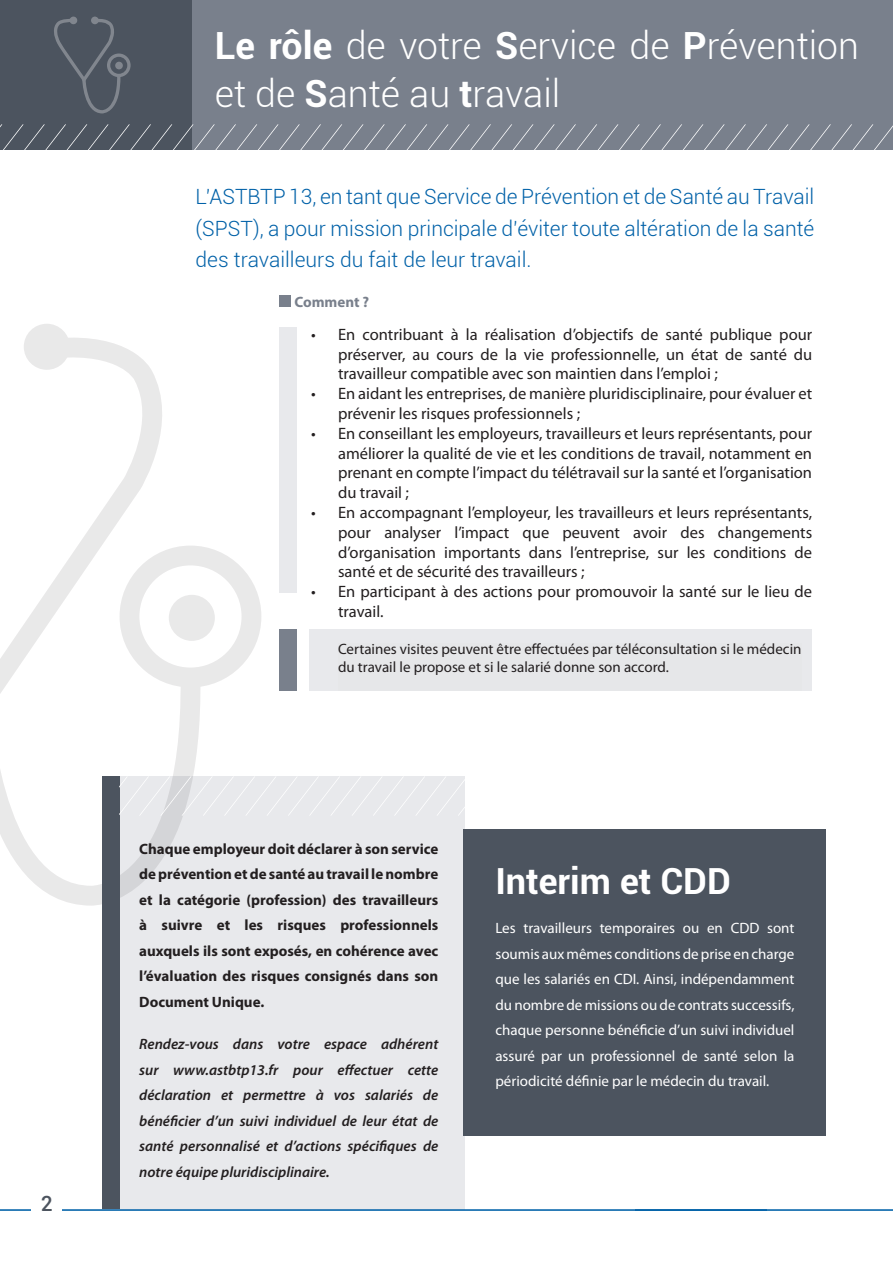
<style>
.page{position:relative;width:893px;height:1263px;background:#fff}
.page>*{position:absolute;margin:0;border:0;box-sizing:border-box;transform-origin:0 0}
.t1{font:300 37.5px/48px "Roboto";color:#fff}
.t2{font:700 36px "Roboto";color:#fff}
.t3{font:300 21px/31.5px "Roboto";color:#0161a8;text-align:justify}
.t4{font:500 21px "Roboto";color:#4c545f}
.t5{font:16.5px/19.8px "Myriad Pro";color:#231f20;text-align:justify}
.t6{font:15px/25.5px "Myriad Pro";color:#fff;text-align:justify}
.t7{font:700 15px/25.5px "Myriad Pro";color:#231f20;text-align:justify}
.t8{font:italic 600 15px/25.5px "Myriad Pro";color:#231f20;text-align:justify}
.t9{font:15px/18px "Myriad Pro";color:#231f20}
.t10{font:700 15px "Myriad Pro";color:#79808c}
.s1{font-weight:700}
</style>
<div class="page">
<div style="left:102px;top:776px;width:363px;height:433px;background:#e8e9ec"></div>
<div style="left:24px;top:324px;width:46px;height:46px;background:#e9e9e9;border-radius:50%"></div>
<svg style="left:180px;top:546px;width:81px;height:140px"></svg>
<svg style="left:0;top:334px;width:180px;height:343px"></svg>
<svg style="left:0;top:677px;width:202px;height:229px"></svg>
<div style="left:463px;top:829px;width:363px;height:307px;background:#4c545f"></div>
<div style="left:102px;top:776px;width:17px;height:433px;background:#4c545f"></div>
<div style="left:280px;top:327px;width:17px;height:266px;background:#e8e9ec"></div>
<svg style="left:767px;top:1209px;width:126px;height:2px"></svg>
<svg style="left:0;top:1178px;width:767px;height:33px"></svg>
<div style="left:31px;top:1195px;width:31px;height:68px;background:#fff"></div>
<div style="left:0;top:0;width:893px;height:150px;background:#79808c"></div>
<div style="left:0;top:0;width:191px;height:150px;background:#4c545f"></div>
<hr style="left:892px;top:0;width:1px;height:150px;background:#4c545f">
<svg style="left:0;top:124px;width:893px;height:26px"></svg>
<svg style="left:119px;top:776px;width:346px;height:40px"></svg>
<div style="left:70px;top:17px;width:7px;height:7px;background:#81868e;border-radius:50%"></div>
<div style="left:91px;top:17px;width:8px;height:7px;background:#80868e;border-radius:50%"></div>
<svg style="left:54px;top:18px;width:77px;height:95px"></svg>
<div style="left:280px;top:295px;width:11px;height:12px;background:#79808c"></div>
<div style="left:310px;top:629px;width:502px;height:62px;background:#e8e9ec"></div>
<div style="left:280px;top:629px;width:17px;height:62px;background:#79808c"></div>
<p class="t4" style="left:41px;top:1191px;width:13px">2</p>
<h1 class="t1" style="left:215px;top:24px;width:646px"><span class="s1">Le rôle</span> de votre <span class="s1">S</span>ervice de <span class="s1">P</span>révention et de <span class="s1">S</span>anté au <span class="s1">t</span>ravail</h1>
<p class="t3" style="left:196px;top:183px;width:620px">L’ASTBTP 13, en tant que Service de Prévention et de Santé au Travail (SPST), a pour mission principale d’éviter toute altération de la santé des travailleurs du fait de leur travail.</p>
<p class="t10" style="left:294px;top:296px;width:76px">Comment ?</p>
<p class="t5" style="left:338px;top:326px;width:476px;text-indent:-27px">• En contribuant à la réalisation d’objectifs de santé publique pour préserver, au cours de la vie professionnelle, un état de santé du travailleur compatible avec son maintien dans l’emploi ;</p>
<p class="t5" style="left:338px;top:385px;width:476px;text-indent:-27px">• En aidant les entreprises, de manière pluridisciplinaire, pour évaluer et prévenir les risques professionnels ;</p>
<p class="t5" style="left:338px;top:425px;width:476px;text-indent:-27px">• En conseillant les employeurs, travailleurs et leurs représentants, pour améliorer la qualité de vie et les conditions de travail, notamment en prenant en compte l’impact du télétravail sur la santé et l’organisation du travail ;</p>
<p class="t5" style="left:338px;top:504px;width:476px;text-indent:-27px">• En accompagnant l’employeur, les travailleurs et leurs représentants, pour analyser l’impact que peuvent avoir des changements d’organisation importants dans l’entreprise, sur les conditions de santé et de sécurité des travailleurs ;</p>
<p class="t5" style="left:338px;top:583px;width:476px;text-indent:-27px">• En participant à des actions pour promouvoir la santé sur le lieu de travail.</p>
<p class="t9" style="left:338px;top:641px;width:465px">Certaines visites peuvent être effectuées par téléconsultation si le médecin du travail le propose et si le salarié donne son accord.</p>
<p class="t7" style="left:139px;top:837px;width:301px">Chaque employeur doit déclarer à son service de prévention et de santé au travail le nombre et la catégorie (profession) des travailleurs à suivre et les risques professionnels auxquels ils sont exposés, en cohérence avec l’évaluation des risques consignés dans son Document Unique.</p>
<p class="t8" style="left:139px;top:1033px;width:301px">Rendez-vous dans votre espace adhérent sur www.astbtp13.fr pour effectuer cette déclaration et permettre à vos salariés de bénéficier d’un suivi individuel de leur état de santé personnalisé et d’actions spécifiques de notre équipe pluridisciplinaire.</p>
<h2 class="t2" style="left:495px;top:866px;width:237px">Interim et CDD</h2>
<p class="t6" style="left:495px;top:917px;width:301px">Les travailleurs temporaires ou en CDD sont soumis aux mêmes conditions de prise en charge que les salariés en CDI. Ainsi, indépendamment du nombre de missions ou de contrats successifs, chaque personne bénéficie d’un suivi individuel assuré par un professionnel de santé selon la périodicité définie par le médecin du travail.</p>
</div>
